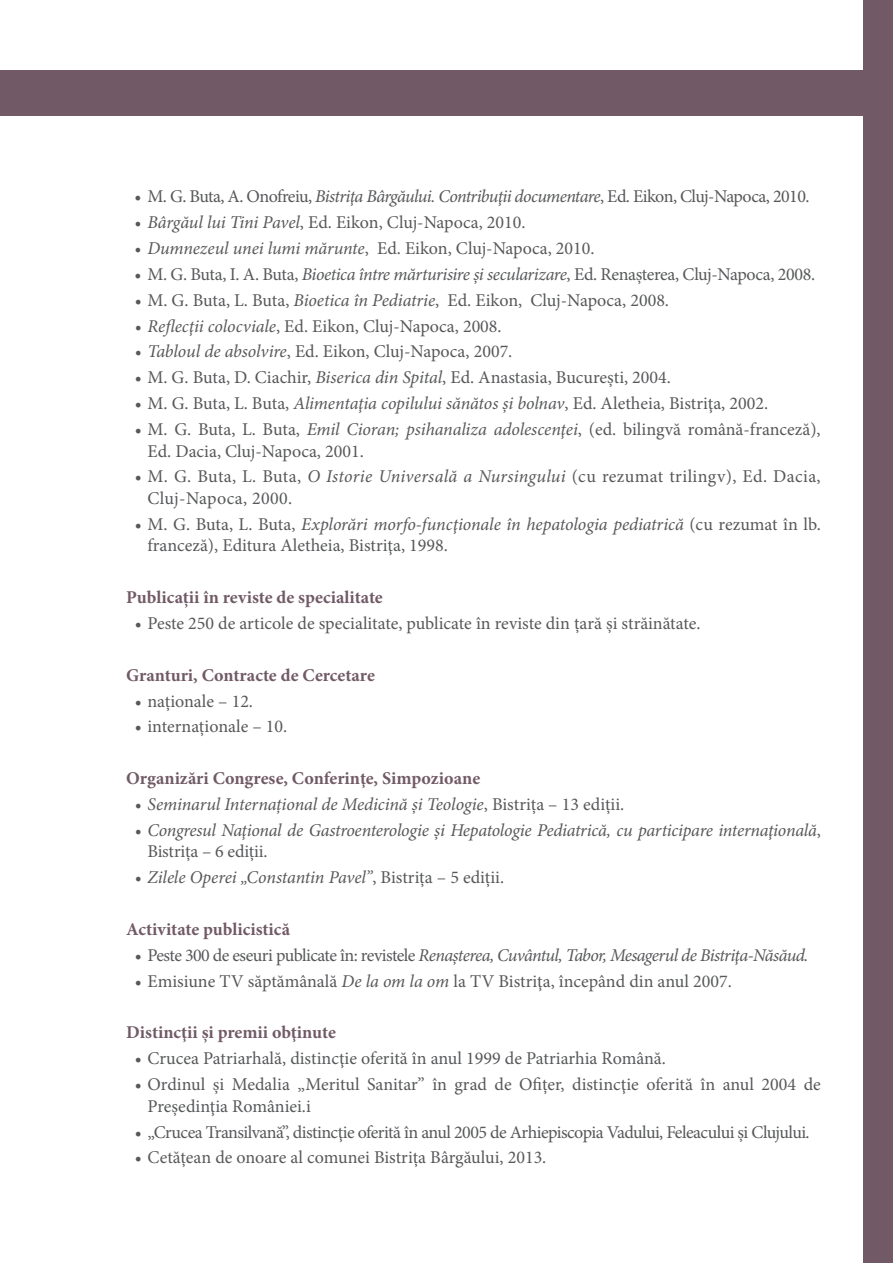
<style>
.page{position:relative;width:893px;height:1263px;background:#fff}
.page>*{position:absolute;margin:0;border:0;box-sizing:border-box;transform-origin:0 0}
.t1{font:18px/21.6px "Minion Pro";color:#57585a}
.t2{font:italic 18px/21.6px "Minion Pro";letter-spacing:-.02em;color:#57585a}
.t3{font:18px "Minion Pro";letter-spacing:-.03em;color:#57585a}
.t4{font:700 18px "Minion Pro";letter-spacing:-.005em;color:#715a65}
.t5{font:18px/21.6px "Minion Pro";letter-spacing:.02em;color:#57585a}
.t6{font:italic 18px "Minion Pro";letter-spacing:-.04em;color:#57585a}
.t7{font:18px "Minion Pro";letter-spacing:-.02em;color:#57585a}
.s1{font-style:italic}
.s2{font-style:normal}
</style>
<div class="page">
<div style="left:863px;top:0;width:30px;height:1263px;background:#715a65"></div>
<div style="left:0;top:70px;width:893px;height:46px;background:#715a65"></div>
<p class="t3" style="left:135px;top:184px;width:676px">• M. G. Buta, A. Onofreiu, <span class="s1">Bistriţa Bârgăului. Contribuţii documentare</span>, Ed. Eikon, Cluj-Napoca, 2010.</p>
<p class="t1" style="left:135px;top:212px;width:392px"><span class="s1">• Bârgăul lui Tini Pavel</span>, Ed. Eikon, Cluj-Napoca, 2010.</p>
<p class="t1" style="left:135px;top:238px;width:461px"><span class="s1">• Dumnezeul unei lumi mărunte</span>, Ed. Eikon, Cluj-Napoca, 2010.</p>
<p class="t7" style="left:135px;top:262px;width:682px">• M. G. Buta, I. A. Buta, <span class="s1">Bioetica între mărturisire şi secularizare</span>, Ed. Renaşterea, Cluj-Napoca, 2008.</p>
<p class="t1" style="left:135px;top:289px;width:536px">• M. G. Buta, L. Buta, <span class="s1">Bioetica în Pediatrie</span>, Ed. Eikon, Cluj-Napoca, 2008.</p>
<p class="t1" style="left:135px;top:315px;width:368px"><span class="s1">• Reflecţii colocviale</span>, Ed. Eikon, Cluj-Napoca, 2008.</p>
<p class="t1" style="left:135px;top:341px;width:379px"><span class="s1">• Tabloul de absolvire</span>, Ed. Eikon, Cluj-Napoca, 2007.</p>
<p class="t1" style="left:135px;top:367px;width:538px">• M. G. Buta, D. Ciachir, <span class="s1">Biserica din Spital</span>, Ed. Anastasia, Bucureşti, 2004.</p>
<p class="t1" style="left:135px;top:393px;width:635px">• M. G. Buta, L. Buta, <span class="s1">Alimentaţia copilului sănătos şi bolnav</span>, Ed. Aletheia, Bistriţa, 2002.</p>
<p class="t1" style="left:147px;top:418px;width:675px;text-indent:-13px">• M. G. Buta, L. Buta, <span class="s1">Emil Cioran; psihanaliza adolescenţei</span>, (ed. bilingvă română-franceză),<br>Ed. Dacia, Cluj-Napoca, 2001.</p>
<p class="t5" style="left:147px;top:466px;width:675px;text-indent:-13px">• M. G. Buta, L. Buta, <span class="s1">O Istorie Universală a Nursingului</span> (cu rezumat trilingv), Ed. Dacia,<br>Cluj-Napoca, 2000.</p>
<p class="t1" style="left:147px;top:513px;width:675px;text-indent:-13px">• M. G. Buta, L. Buta, <span class="s1">Explorări morfo-funcţionale în hepatologia pediatrică</span> (cu rezumat în lb. franceză), Editura Aletheia, Bistriţa, 1998.</p>
<p class="t4" style="left:126px;top:585px;width:258px">Publicații în reviste de specialitate</p>
<p class="t1" style="left:135px;top:613px;width:567px">• Peste 250 de articole de specialitate, publicate în reviste din țară și străinătate.</p>
<p class="t4" style="left:126px;top:662px;width:250px">Granturi, Contracte de Cercetare</p>
<p class="t1" style="left:135px;top:690px;width:120px">• naționale – 12.</p>
<p class="t1" style="left:135px;top:716px;width:154px">• internaționale – 10.</p>
<p class="t4" style="left:126px;top:766px;width:356px">Organizări Congrese, Conferinţe, Simpozioane</p>
<p class="t2" style="left:135px;top:793px;width:491px">• Seminarul Internațional de Medicină și Teologie<span class="s2">, Bistrița – 13 ediții.</span></p>
<p class="t2" style="left:147px;top:819px;width:675px;text-indent:-13px">• Congresul Naţional de Gastroenterologie şi Hepatologie Pediatrică, cu participare internaţională<span class="s2">,<br>Bistrița – 6 ediții.</span></p>
<p class="t2" style="left:135px;top:867px;width:371px">• Zilele Operei „Constantin Pavel”<span class="s2">, Bistrița – 5 ediții.</span></p>
<p class="t4" style="left:126px;top:916px;width:165px">Activitate publicistică</p>
<p class="t6" style="left:135px;top:943px;width:675px"><span class="s2">• Peste 300 de eseuri publicate în: revistele</span> Renaşterea, Cuvântul, Tabor, Mesagerul de Bistriţa-Năsăud.</p>
<p class="t1" style="left:135px;top:970px;width:599px">• Emisiune TV săptămânală <span class="s1">De la om la om</span> la TV Bistriţa, începând din anul 2007.</p>
<p class="t4" style="left:126px;top:1020px;width:211px">Distincţii şi premii obţinute</p>
<p class="t1" style="left:135px;top:1048px;width:533px">• Crucea Patriarhală, distincţie oferită în anul 1999 de Patriarhia Română.</p>
<p class="t1" style="left:147px;top:1074px;width:675px;text-indent:-13px">• Ordinul și Medalia „Meritul Sanitar” în grad de Ofițer, distincţie oferită în anul 2004 de<br>Preşedinţia României.i</p>
<p class="t3" style="left:135px;top:1120px;width:676px">• „Crucea Transilvană”, distincţie oferită în anul 2005 de Arhiepiscopia Vadului, Feleacului şi Clujului.</p>
<p class="t1" style="left:135px;top:1147px;width:413px">• Cetățean de onoare al comunei Bistrița Bârgăului, 2013.</p>
</div>
